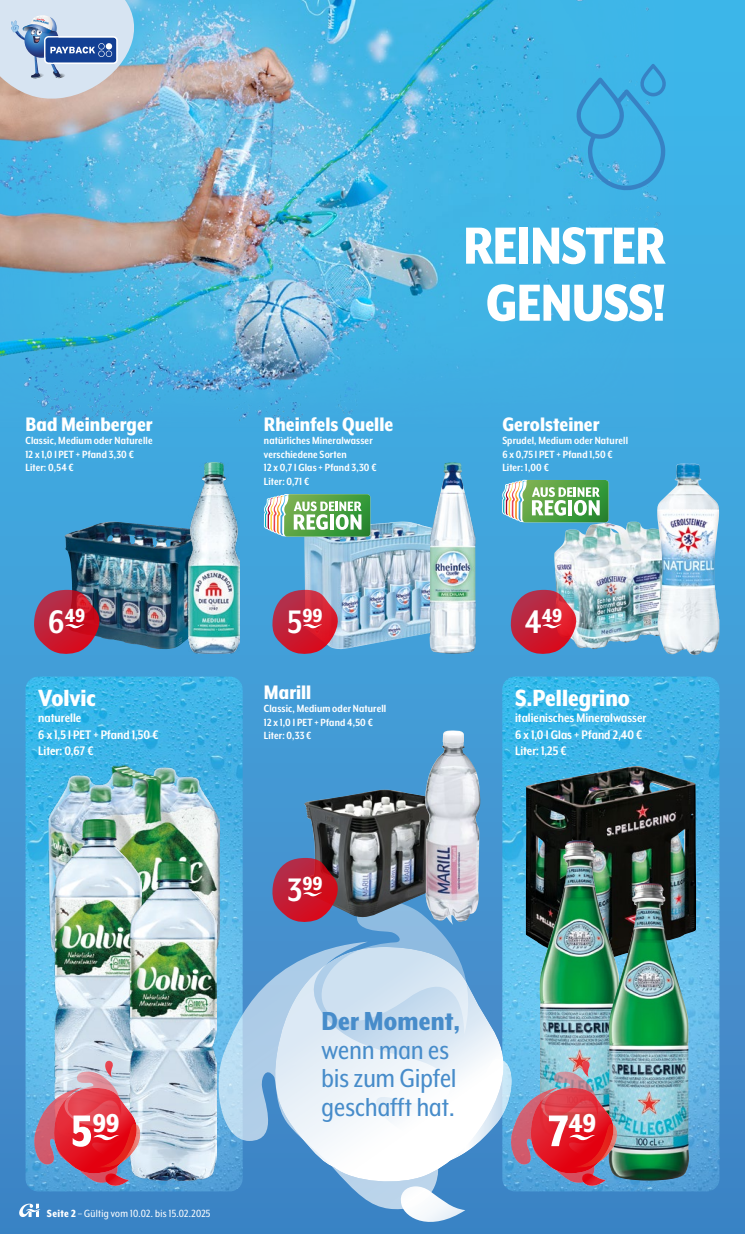
<style>
.page{position:relative;width:745px;height:1234px;background:#fff}
.page>*{position:absolute;margin:0;border:0;box-sizing:border-box;transform-origin:0 0}
.t1{font:800 60px/57px "Mr Eaves XL Mod Nar OT";letter-spacing:-.02em;color:#fff;text-align:center}
.t2{font:30px/28.5px "Mr Eaves XL Mod Nar OT";letter-spacing:.005em;color:#478cca}
.t3{font:800 30px "Mr Eaves XL Mod Nar OT";letter-spacing:.005em;color:#478cca}
.t4{font:800 29.7px "Mr Eaves XL Mod Nar OT";color:#fff}
.t5{font:800 27px "Mr Eaves XL Mod Nar OT";color:#fff}
.t6{font:800 22.5px "Mr Eaves XL Mod Nar OT";color:#fff}
.t7{font:800 21.9px "Mr Eaves XL Mod Nar OT";letter-spacing:-.01em;color:#fff}
.t8{font:700 14.25px/16.5px "Mr Eaves XL Mod Nar OT";color:#fff}
.t9{font:700 12px/13.5px "Mr Eaves XL Mod Nar OT";letter-spacing:.01em;color:#fff}
.t10{font:12px "Mr Eaves XL Mod Nar OT";letter-spacing:.02em;color:#fff}
.s1{font-weight:700;font-size:37.5px}
.s2{font-size:51px}
.s3{font-weight:800}
</style>
<div class="page">
<div style="left:0;top:0;width:744px;height:1233px;background:linear-gradient(to bottom,#3dbbed,#4483c5)"></div>
<img style="left:0;top:0;width:673px;height:428px">
<img style="left:26px;top:676px;width:216px;height:515px">
<img style="left:502px;top:676px;width:217px;height:515px">
<svg style="left:17px;top:1201px;width:23px;height:16px"></svg>
<svg style="left:218px;top:941px;width:159px;height:267px;background:#71acdb"></svg>
<svg style="left:275px;top:946px;width:228px;height:235px"></svg>
<img style="left:554px;top:521px;width:102px;height:128px">
<img style="left:656px;top:463px;width:62px;height:191px">
<svg style="left:510px;top:589px;width:67px;height:65px;background:#ae4560"></svg>
<svg style="left:502px;top:479px;width:106px;height:43px"></svg>
<svg style="left:574px;top:64px;width:94px;height:128px;background:#3dace1"></svg>
<img style="left:49px;top:765px;width:170px;height:209px">
<img style="left:54px;top:819px;width:87px;height:241px">
<img style="left:130px;top:861px;width:87px;height:319px">
<svg style="left:32px;top:1060px;width:110px;height:129px;background:#b9778d"></svg>
<img style="left:525px;top:765px;width:170px;height:201px">
<img style="left:539px;top:840px;width:80px;height:218px">
<img style="left:608px;top:882px;width:80px;height:298px">
<svg style="left:377px;top:1058px;width:241px;height:174px"></svg>
<img style="left:65px;top:521px;width:124px;height:128px">
<img style="left:189px;top:462px;width:50px;height:191px">
<svg style="left:34px;top:589px;width:67px;height:65px;background:#a23752"></svg>
<img style="left:304px;top:521px;width:125px;height:128px">
<img style="left:429px;top:462px;width:46px;height:191px">
<svg style="left:272px;top:589px;width:67px;height:65px;background:#b34661"></svg>
<svg style="left:264px;top:494px;width:106px;height:42px"></svg>
<img style="left:304px;top:789px;width:121px;height:68px">
<img style="left:425px;top:730px;width:55px;height:191px">
<svg style="left:272px;top:857px;width:196px;height:177px;background:#9da6c0"></svg>
<svg style="left:0;top:0;width:142px;height:106px;background:#b3c1d4"></svg>
<h1 class="t1" style="left:463px;top:217px;width:204px">REINSTER<br>GENUSS!</h1>
<h3 class="t6" style="left:26px;top:412px;width:128px">Bad Meinberger</h3>
<p class="t9" style="left:26px;top:433px;width:128px">Classic, Medium oder Naturelle<br>12 x 1,0 l PET + Pfand 3,30 €<br>Liter: 0,54 €</p>
<h3 class="t6" style="left:264px;top:412px;width:131px">Rheinfels Quelle</h3>
<p class="t9" style="left:264px;top:433px;width:114px">natürliches Mineralwasser verschiedene Sorten<br>12 x 0,7 l Glas + Pfand 3,30 €<br>Liter: 0,71 €</p>
<h3 class="t6" style="left:502px;top:412px;width:98px">Gerolsteiner</h3>
<p class="t9" style="left:502px;top:433px;width:127px">Sprudel, Medium oder Naturell<br>6 x 0,75 l PET + Pfand 1,50 €<br>Liter: 1,00 €</p>
<h3 class="t7" style="left:48px;top:604px;width:38px"><span class="s1">6</span> 49</h3>
<h3 class="t7" style="left:287px;top:604px;width:37px"><span class="s1">5</span> 99</h3>
<h3 class="t7" style="left:524px;top:604px;width:39px"><span class="s1">4</span> 49</h3>
<h3 class="t5" style="left:38px;top:683px;width:59px">Volvic</h3>
<p class="t8" style="left:38px;top:709px;width:122px">naturelle<br>6 x 1,5 l PET + Pfand 1,50 €<br>Liter: 0,67 €</p>
<h3 class="t6" style="left:264px;top:680px;width:49px">Marill</h3>
<p class="t9" style="left:264px;top:701px;width:124px">Classic, Medium oder Naturell<br>12 x 1,0 l PET + Pfand 4,50 €<br>Liter: 0,33 €</p>
<h3 class="t5" style="left:514px;top:683px;width:116px">S.Pellegrino</h3>
<p class="t8" style="left:514px;top:709px;width:133px">italienisches Mineralwasser<br>6 x 1,0 l Glas + Pfand 2,40 €<br>Liter: 1,25 €</p>
<h3 class="t7" style="left:287px;top:872px;width:37px"><span class="s1">3</span> 99</h3>
<h3 class="t4" style="left:71px;top:1108px;width:50px"><span class="s2">5</span> 99</h3>
<h2 class="t3" style="left:321px;top:1006px;width:140px">Der Moment,</h2>
<h2 class="t2" style="left:321px;top:1035px;width:136px">wenn man es bis zum Gipfel geschafft hat.</h2>
<h3 class="t4" style="left:548px;top:1108px;width:49px"><span class="s2">7</span> 49</h3>
<p class="t10" style="left:47px;top:1206px;width:165px"><span class="s3">Seite 2</span> – Gültig vom 10.02. bis 15.02.2025</p>
</div>
